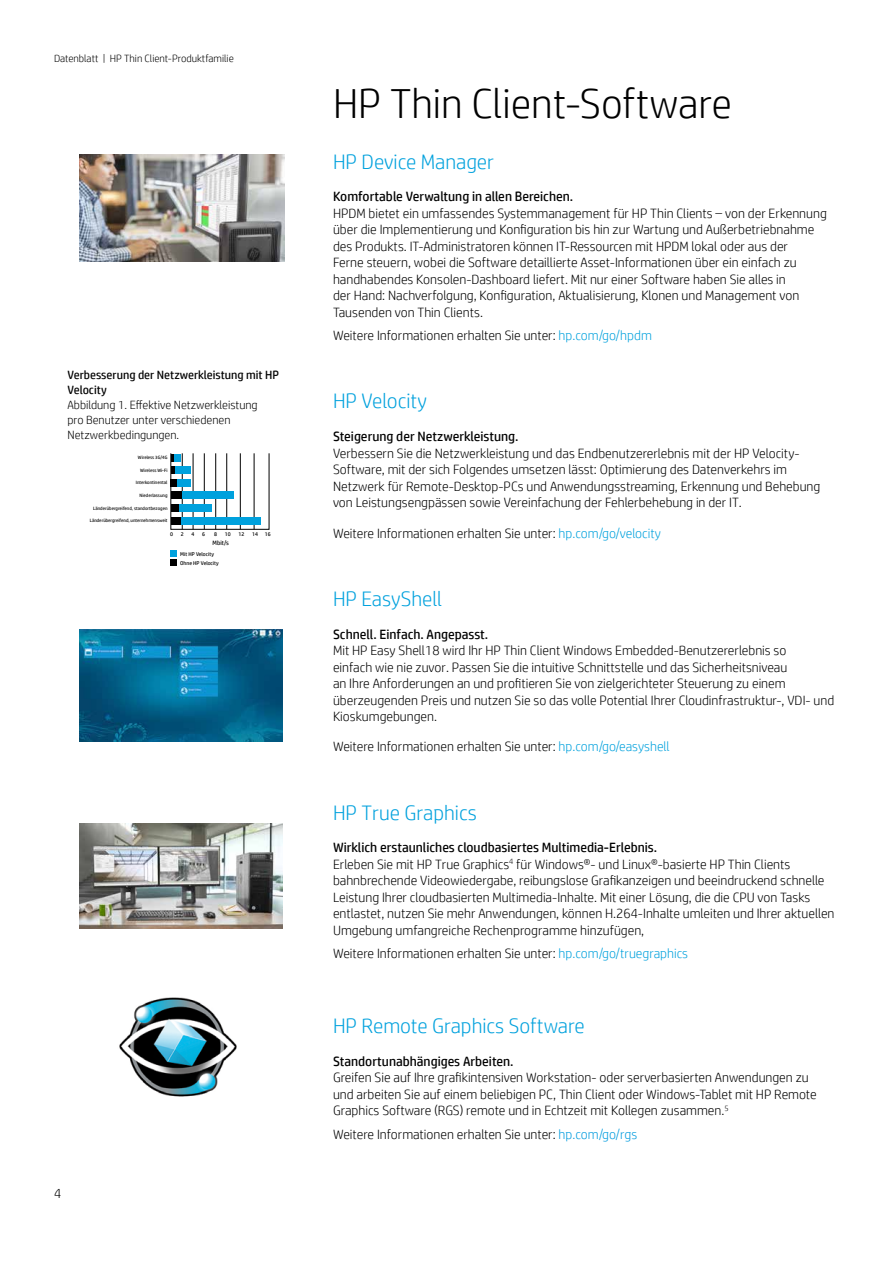
<style>
.page{position:relative;width:893px;height:1263px;background:#fff}
.page>*{position:absolute;margin:0;border:0;box-sizing:border-box;transform-origin:0 0}
.t1{font:300 42px "HP Simplified";color:#000}
.t2{font:300 21px "HP Simplified";color:#00a1dd}
.t3{font:300 13.5px/16.5px "HP Simplified";color:#000}
.t4{font:13.5px "HP Simplified";color:#000}
.t5{font:300 12px/15px "HP Simplified";color:#000}
.t6{font:12px/15px "HP Simplified";color:#000}
.t7{font:300 10.5px "HP Simplified";color:#000}
.t8{font:6.3px "HP Simplified";color:#000}
.t9{font:5.55px/8.7px "HP Simplified";color:#000}
.t10{font:4.65px "HP Simplified";color:#000}
.s1{color:#00a1dd}
.s2{font-weight:400}
.s3{color:#009bde}
</style>
<div class="page">
<img style="left:79px;top:630px;width:203px;height:111px">
<img style="left:79px;top:824px;width:203px;height:105px">
<img style="left:119px;top:997px;width:118px;height:100px">
<hr style="left:182px;top:453px;width:1px;height:76px;background:#000">
<hr style="left:193px;top:453px;width:1px;height:76px;background:#000">
<hr style="left:204px;top:453px;width:1px;height:76px;background:#000">
<hr style="left:215px;top:453px;width:1px;height:76px;background:#000">
<hr style="left:226px;top:453px;width:1px;height:76px;background:#000">
<hr style="left:240px;top:453px;width:1px;height:76px;background:#000">
<hr style="left:254px;top:453px;width:1px;height:76px;background:#000">
<div style="left:171px;top:517px;width:10px;height:8px;background:#000"></div>
<div style="left:171px;top:504px;width:8px;height:8px;background:#000"></div>
<div style="left:171px;top:491px;width:12px;height:8px;background:#000"></div>
<div style="left:171px;top:479px;width:6px;height:7px;background:#000"></div>
<svg style="left:171px;top:454px;width:4px;height:20px"></svg>
<div style="left:181px;top:517px;width:80px;height:8px;background:#00a1dd"></div>
<div style="left:179px;top:504px;width:32px;height:8px;background:#00a1dd"></div>
<div style="left:182px;top:491px;width:51px;height:8px;background:#00a1dd"></div>
<div style="left:177px;top:479px;width:14px;height:7px;background:#00a1dd"></div>
<div style="left:175px;top:466px;width:16px;height:8px;background:#00a1dd"></div>
<div style="left:174px;top:454px;width:7px;height:8px;background:#00a1dd"></div>
<div style="left:171px;top:550px;width:6px;height:7px;background:#00a1dd"></div>
<div style="left:171px;top:559px;width:6px;height:7px;background:#000"></div>
<img style="left:79px;top:154px;width:206px;height:107px">
<p class="t7" style="left:54px;top:51px;width:181px">Datenblatt | HP Thin Client-Produktfamilie</p>
<p class="t6" style="left:68px;top:367px;width:213px">Verbesserung der Netzwerkleistung mit HP<br>Velocity</p>
<p class="t5" style="left:68px;top:396px;width:192px">Abbildung 1. Effektive Netzwerkleistung pro Benutzer unter verschiedenen<br>Netzwerkbedingungen.</p>
<p class="t10" style="left:138px;top:455px;width:31px">Wireless 3G/4G</p>
<p class="t10" style="left:140px;top:467px;width:29px">Wireless Wi-Fi</p>
<p class="t10" style="left:136px;top:480px;width:33px">Interkontinental</p>
<p class="t10" style="left:140px;top:492px;width:29px">Niederlassung</p>
<p class="t10" style="left:93px;top:505px;width:76px">Länderübergreifend, standortbezogen</p>
<p class="t10" style="left:90px;top:518px;width:79px">Länderübergreifend, unternehmensweit</p>
<p class="t9" style="left:170px;top:530px;width:4px">0</p>
<p class="t9" style="left:181px;top:530px;width:4px">2</p>
<p class="t9" style="left:192px;top:530px;width:4px">4</p>
<p class="t9" style="left:202px;top:530px;width:4px">6</p>
<p class="t9" style="left:214px;top:530px;width:4px">8</p>
<p class="t9" style="left:225px;top:530px;width:7px">10</p>
<p class="t9" style="left:239px;top:530px;width:7px">12</p>
<p class="t9" style="left:252px;top:530px;width:20px">14 16</p>
<p class="t8" style="left:213px;top:539px;width:18px">Mbit/s</p>
<p class="t9" style="left:180px;top:550px;width:40px">Mit HP Velocity<br>Ohne HP Velocity</p>
<p class="t3" style="left:54px;top:1184px;width:9px">4</p>
<h1 class="t1" style="left:333px;top:76px;width:400px">HP Thin Client-Software</h1>
<h2 class="t2" style="left:333px;top:148px;width:163px">HP Device Manager</h2>
<p class="t4" style="left:333px;top:188px;width:242px">Komfortable Verwaltung in allen Bereichen.</p>
<p class="t3" style="left:333px;top:205px;width:495px">HPDM bietet ein umfassendes Systemmanagement für HP Thin Clients – von der Erkennung über die Implementierung und Konfiguration bis hin zur Wartung und Außerbetriebnahme des Produkts. IT-Administratoren können IT-Ressourcen mit HPDM lokal oder aus der<br>Ferne steuern, wobei die Software detaillierte Asset-Informationen über ein einfach zu handhabendes Konsolen-Dashboard liefert. Mit nur einer Software haben Sie alles in<br>der Hand: Nachverfolgung, Konfiguration, Aktualisierung, Klonen und Management von Tausenden von Thin Clients.</p>
<p class="t3" style="left:333px;top:327px;width:320px">Weitere Informationen erhalten Sie unter: <span class="s1">hp.com/go/hpdm</span></p>
<h2 class="t2" style="left:333px;top:387px;width:95px">HP Velocity</h2>
<p class="t4" style="left:333px;top:428px;width:187px">Steigerung der Netzwerkleistung.</p>
<p class="t3" style="left:333px;top:444px;width:489px">Verbessern Sie die Netzwerkleistung und das Endbenutzererlebnis mit der HP Velocity-Software, mit der sich Folgendes umsetzen lässt: Optimierung des Datenverkehrs im Netzwerk für Remote-Desktop-PCs und Anwendungsstreaming, Erkennung und Behebung von Leistungsengpässen sowie Vereinfachung der Fehlerbehebung in der IT.</p>
<p class="t3" style="left:333px;top:524px;width:329px">Weitere Informationen erhalten Sie unter: <span class="s1">hp.com/go/velocity</span></p>
<h2 class="t2" style="left:333px;top:585px;width:111px">HP EasyShell</h2>
<p class="t4" style="left:333px;top:625px;width:157px">Schnell. Einfach. Angepasst.</p>
<p class="t3" style="left:333px;top:642px;width:503px">Mit HP Easy Shell18 wird Ihr HP Thin Client Windows Embedded-Benutzererlebnis so<br>einfach wie nie zuvor. Passen Sie die intuitive Schnittstelle und das Sicherheitsniveau<br>an Ihre Anforderungen an und profitieren Sie von zielgerichteter Steuerung zu einem überzeugenden Preis und nutzen Sie so das volle Potential Ihrer Cloudinfrastruktur-, VDI- und Kioskumgebungen.</p>
<p class="t3" style="left:333px;top:738px;width:338px">Weitere Informationen erhalten Sie unter: <span class="s1">hp.com/go/easyshell</span></p>
<h2 class="t2" style="left:333px;top:798px;width:145px">HP True Graphics</h2>
<p class="t3" style="left:333px;top:839px;width:503px"><span class="s2">Wirklich erstaunliches cloudbasiertes Multimedia-Erlebnis.<br></span>Erleben Sie mit HP True Graphics<sup>4</sup> für Windows®- und Linux®-basierte HP Thin Clients bahnbrechende Videowiedergabe, reibungslose Grafikanzeigen und beeindruckend schnelle Leistung Ihrer cloudbasierten Multimedia-Inhalte. Mit einer Lösung, die die CPU von Tasks entlastet, nutzen Sie mehr Anwendungen, können H.264-Inhalte umleiten und Ihrer aktuellen Umgebung umfangreiche Rechenprogramme hinzufügen,</p>
<p class="t3" style="left:333px;top:945px;width:357px">Weitere Informationen erhalten Sie unter: <span class="s1">hp.com/go/truegraphics</span></p>
<h2 class="t2" style="left:333px;top:1012px;width:253px">HP Remote Graphics Software</h2>
<p class="t4" style="left:333px;top:1052px;width:182px">Standortunabhängiges Arbeiten.</p>
<p class="t3" style="left:333px;top:1069px;width:485px">Greifen Sie auf Ihre grafikintensiven Workstation- oder serverbasierten Anwendungen zu und arbeiten Sie auf einem beliebigen PC, Thin Client oder Windows-Tablet mit HP Remote<br>Graphics Software (RGS) remote und in Echtzeit mit Kollegen zusammen.<sup>5</sup></p>
<p class="t3" style="left:333px;top:1125px;width:306px">Weitere Informationen erhalten Sie unter: <span class="s3">hp.com/go/rgs</span></p>
</div>
